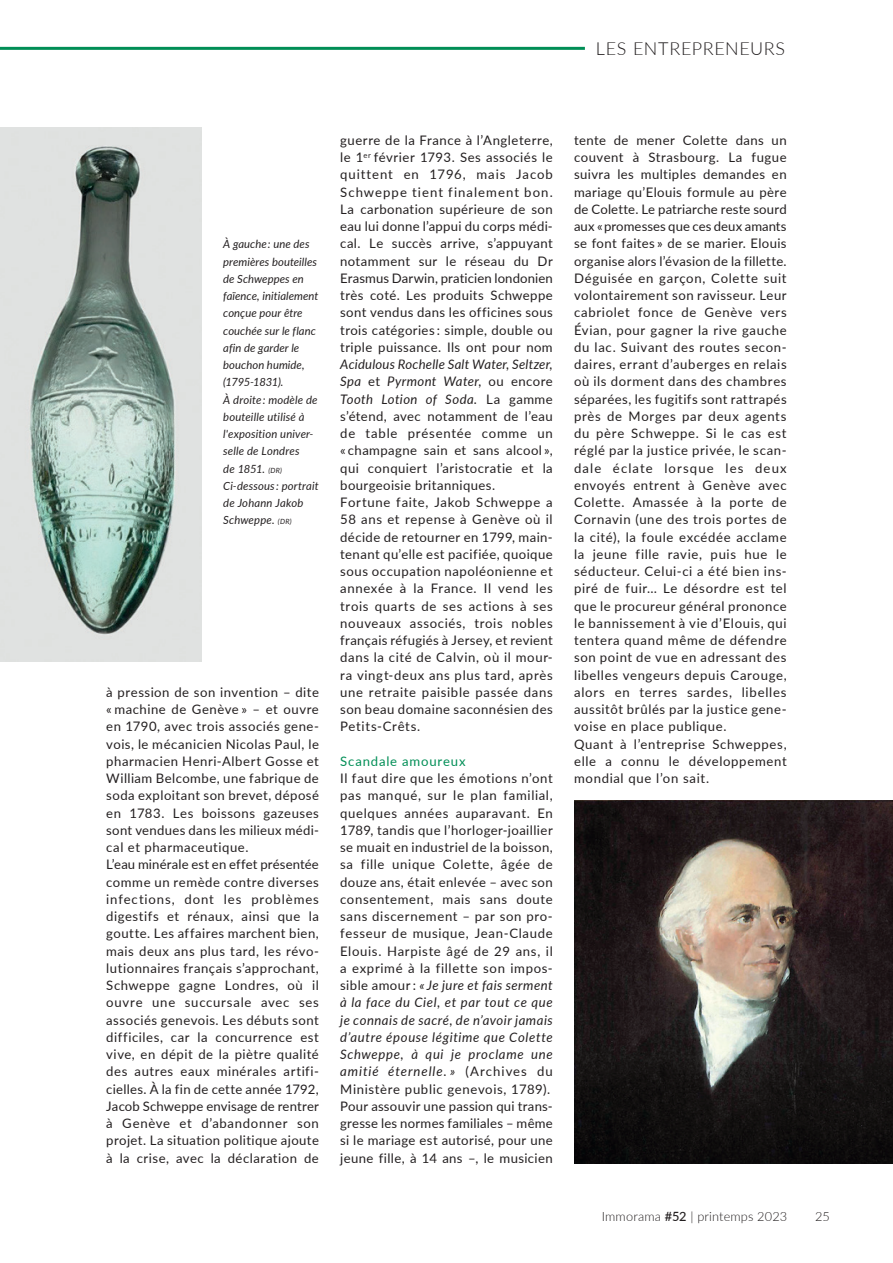
<style>
.page{position:relative;width:893px;height:1263px;background:#fff}
.page>*{position:absolute;margin:0;border:0;box-sizing:border-box;transform-origin:0 0}
.t1{font:300 18px "Lato";letter-spacing:.035em;color:#231f20}
._03_Sous_titre{font:13.2px/17.2px "Lato";letter-spacing:.04em;color:#231f20;text-align:justify}
._03_Sous_titre-2{font:13.2px "Lato";letter-spacing:.06em;color:#008e56}
.t2{font:300 12.75px "Lato";letter-spacing:.01em;color:#231f20}
.t3{font:italic 11.25px/17.2px "Lato";letter-spacing:.01em;color:#231f20}
.s1{font-size:7.2px}
.s2{font-style:italic}
.s3{font-weight:500}
</style>
<div class="page">
<hr style="left:0;top:47px;width:585px;height:3px;background:#008e56">
<img style="left:0;top:128px;width:202px;height:534px">
<img style="left:574px;top:800px;width:319px;height:363px">
<p class="t1" style="left:596px;top:36px;width:191px">LES ENTREPRENEURS</p>
<p class="t3" style="left:223px;top:235px;width:97px">À gauche : une des premières bouteilles de Schweppes en faïence, initialement conçue pour être couchée sur le flanc afin de garder le bouchon humide, (1795-1831).</p>
<p class="t3" style="left:223px;top:390px;width:96px">À droite : modèle de bouteille utilisé à l'exposition univer&shy;selle de Londres</p>
<p class="t3" style="left:223px;top:459px;width:60px">de 1851. <span class="s1">(DR)</span></p>
<p class="t3" style="left:223px;top:477px;width:97px">Ci-dessous : portrait de Johann Jakob<br>Schweppe. <span class="s1">(DR)</span></p>
<p class="_03_Sous_titre" style="left:106px;top:683px;width:214px">à pression de son invention – dite « machine de Genève » – et ouvre en 1790, avec trois associés gene&shy;vois, le mécanicien Nicolas Paul, le pharmacien Henri-Albert Gosse et William Belcombe, une fabrique de soda exploitant son brevet, déposé en 1783. Les boissons gazeuses sont vendues dans les milieux médi&shy;cal et pharmaceutique.</p>
<p class="_03_Sous_titre" style="left:106px;top:855px;width:214px">L’eau minérale est en effet présentée comme un remède contre diverses infections, dont les problèmes digestifs et rénaux, ainsi que la goutte. Les affaires marchent bien, mais deux ans plus tard, les révo&shy;lutionnaires français s’approchant, Schweppe gagne Londres, où il ouvre une succursale avec ses associés genevois. Les débuts sont difficiles, car la concurrence est vive, en dépit de la piètre qualité des autres eaux minérales artifi&shy;cielles. À la fin de cette année 1792, Jacob Schweppe envisage de rentrer à Genève et d’abandonner son projet. La situation politique ajoute à la crise, avec la déclaration de</p>
<p class="_03_Sous_titre" style="left:340px;top:131px;width:214px">guerre de la France à l’Angleterre, le 1<sup>er</sup> février 1793. Ses associés le quittent en 1796, mais Jacob Schweppe tient finalement bon.</p>
<p class="_03_Sous_titre" style="left:340px;top:200px;width:214px">La carbonation supérieure de son eau lui donne l’appui du corps médi&shy;cal. Le succès arrive, s’appuyant notamment sur le réseau du Dr Erasmus Darwin, praticien londonien très coté. Les produits Schweppe sont vendus dans les officines sous trois catégories : simple, double ou triple puissance. Ils ont pour nom <span class="s2">Acidulous Rochelle Salt Water, Seltzer, Spa</span> et <span class="s2">Pyrmont Water,</span> ou encore <span class="s2">Tooth Lotion of Soda.</span> La gamme s’étend, avec notamment de l’eau de table présentée comme un « champagne sain et sans alcool », qui conquiert l’aristocratie et la bourgeoisie britanniques.</p>
<p class="_03_Sous_titre" style="left:340px;top:493px;width:214px">Fortune faite, Jakob Schweppe a 58 ans et repense à Genève où il décide de retourner en 1799, main&shy;tenant qu’elle est pacifiée, quoique sous occupation napoléonienne et annexée à la France. Il vend les trois quarts de ses actions à ses nouveaux associés, trois nobles français réfugiés à Jersey, et revient dans la cité de Calvin, où il mour&shy;ra vingt-deux ans plus tard, après une retraite paisible passée dans son beau domaine saconnésien des Petits-Crêts.</p>
<p class="_03_Sous_titre-2" style="left:340px;top:752px;width:127px">Scandale amoureux</p>
<p class="_03_Sous_titre" style="left:340px;top:769px;width:214px">Il faut dire que les émotions n’ont pas manqué, sur le plan familial, quelques années auparavant. En 1789, tandis que l’horloger-joaillier se muait en industriel de la boisson, sa fille unique Colette, âgée de douze ans, était enlevée – avec son consentement, mais sans doute sans discernement – par son pro&shy;fesseur de musique, Jean-Claude Elouis. Harpiste âgé de 29 ans, il a exprimé à la fillette son impos&shy;sible amour : <span class="s2">« Je jure et fais serment à la face du Ciel, et par tout ce que je connais de sacré, de n’avoir jamais d’autre épouse légitime que Colette Schweppe, à qui je proclame une amitié éternelle. »</span> (Archives du Ministère public genevois, 1789).</p>
<p class="_03_Sous_titre" style="left:340px;top:1097px;width:214px">Pour assouvir une passion qui trans&shy;gresse les normes familiales – même si le mariage est autorisé, pour une jeune fille, à 14 ans –, le musicien</p>
<p class="_03_Sous_titre" style="left:574px;top:131px;width:214px">tente de mener Colette dans un couvent à Strasbourg. La fugue suivra les multiples demandes en mariage qu’Elouis formule au père de Colette. Le patriarche reste sourd aux « promesses que ces deux amants se font faites » de se marier. Elouis organise alors l’évasion de la fillette.</p>
<p class="_03_Sous_titre" style="left:574px;top:269px;width:214px">Déguisée en garçon, Colette suit volontairement son ravisseur. Leur cabriolet fonce de Genève vers Évian, pour gagner la rive gauche du lac. Suivant des routes secon&shy;daires, errant d’auberges en relais où ils dorment dans des chambres séparées, les fugitifs sont rattrapés près de Morges par deux agents du père Schweppe. Si le cas est réglé par la justice privée, le scan&shy;dale éclate lorsque les deux envoyés entrent à Genève avec Colette. Amassée à la porte de Cornavin (une des trois portes de la cité), la foule excédée acclame la jeune fille ravie, puis hue le séducteur. Celui-ci a été bien ins&shy;piré de fuir… Le désordre est tel que le procureur général prononce le bannissement à vie d’Elouis, qui tentera quand même de défendre son point de vue en adressant des libelles vengeurs depuis Carouge, alors en terres sardes, libelles aussitôt brûlés par la justice gene&shy;voise en place publique.</p>
<p class="_03_Sous_titre" style="left:574px;top:735px;width:214px">Quant à l’entreprise Schweppes, elle a connu le développement mondial que l’on sait.</p>
<p class="t2" style="left:602px;top:1207px;width:187px">Immorama <span class="s3">#52</span> | printemps 2023</p>
<p class="t2" style="left:815px;top:1207px;width:16px">25</p>
</div>
